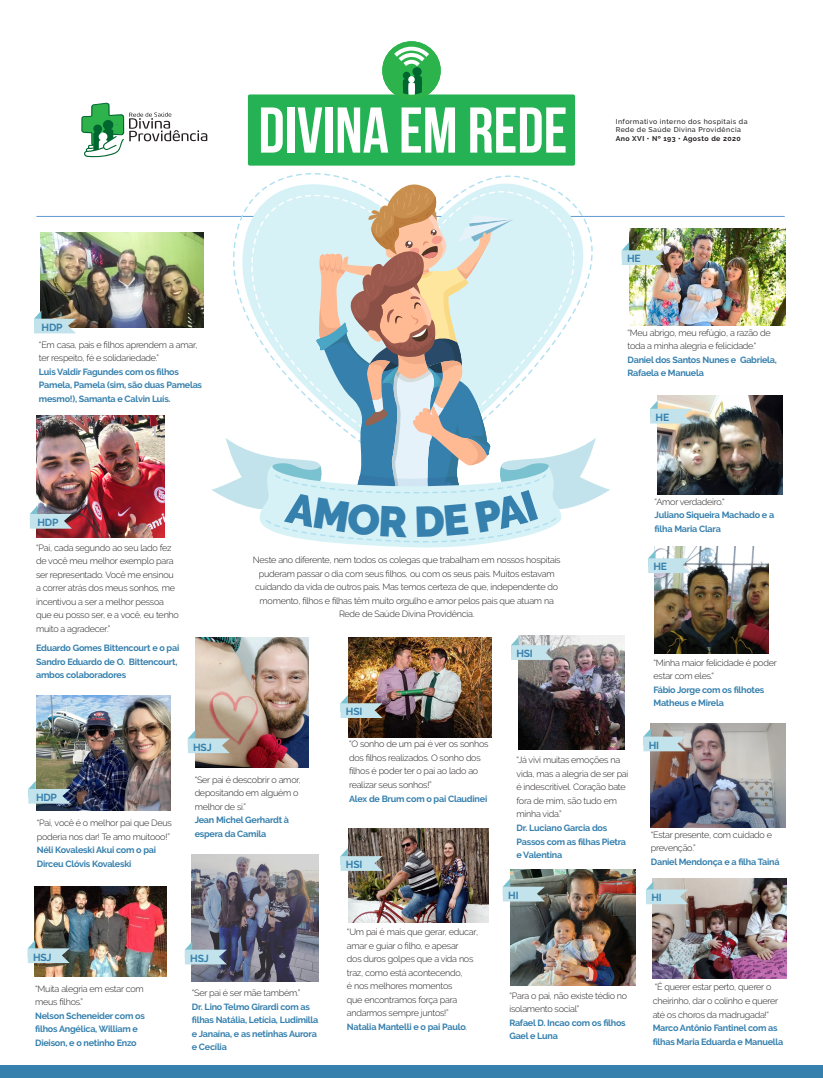
<style>
.page{position:relative;width:823px;height:1078px;background:#fff}
.page>*{position:absolute;margin:0;border:0;box-sizing:border-box;transform-origin:0 0}
.t1{font:700 64.5px "Bebas Neue";color:#fff}
.Texto{font:700 10.3px "Raleway";letter-spacing:-.025em;color:#3680ad}
.Texto-2{font:300 9px/13.5px "Raleway";letter-spacing:-.025em;color:#231f20}
.Texto-3{font:700 9px/13.5px "Raleway";letter-spacing:-.025em;color:#3680ad}
.t2{font:500 7px/8.4px "Raleway";letter-spacing:.06em;color:#231f20}
.t3{font:700 7px "Raleway";letter-spacing:.06em;color:#231f20}
.s1{font-weight:300;color:#231f20}
.s2{font-weight:700;color:#3680ad}
</style>
<div class="page">
<img style="left:348px;top:637px;width:143px;height:100px">
<img style="left:192px;top:854px;width:126px;height:127px">
<img style="left:35px;top:886px;width:131px;height:90px">
<img style="left:348px;top:828px;width:140px;height:94px">
<div style="left:0;top:1064px;width:822px;height:13px;background:#3680ad"></div>
<div style="left:248px;top:94px;width:326px;height:72px;background:#24b254;border-radius:2px"></div>
<svg style="left:81px;top:103px;width:126px;height:54px"></svg>
<svg style="left:382px;top:41px;width:58px;height:54px"></svg>
<hr style="left:36px;top:216px;width:748px;height:1px;background:#5e9ad2">
<img style="left:41px;top:232px;width:162px;height:95px">
<svg style="left:34px;top:310px;width:42px;height:23px"></svg>
<img style="left:629px;top:228px;width:156px;height:97px">
<svg style="left:621px;top:242px;width:42px;height:23px"></svg>
<img style="left:657px;top:395px;width:124px;height:99px">
<svg style="left:650px;top:400px;width:41px;height:23px"></svg>
<img style="left:654px;top:546px;width:114px;height:107px">
<svg style="left:648px;top:550px;width:41px;height:23px"></svg>
<img style="left:650px;top:723px;width:135px;height:104px">
<svg style="left:643px;top:728px;width:42px;height:23px"></svg>
<img style="left:652px;top:878px;width:133px;height:100px">
<svg style="left:646px;top:881px;width:41px;height:23px"></svg>
<img style="left:37px;top:415px;width:127px;height:122px">
<svg style="left:30px;top:505px;width:42px;height:23px"></svg>
<img style="left:36px;top:695px;width:134px;height:115px">
<svg style="left:28px;top:780px;width:42px;height:23px"></svg>
<img style="left:510px;top:869px;width:125px;height:115px">
<svg style="left:502px;top:878px;width:42px;height:23px"></svg>
<img style="left:518px;top:635px;width:106px;height:114px">
<svg style="left:511px;top:636px;width:41px;height:23px"></svg>
<svg style="left:340px;top:694px;width:42px;height:23px"></svg>
<svg style="left:340px;top:847px;width:42px;height:23px"></svg>
<svg style="left:28px;top:939px;width:42px;height:23px"></svg>
<svg style="left:185px;top:941px;width:42px;height:23px"></svg>
<img style="left:195px;top:637px;width:113px;height:130px">
<svg style="left:188px;top:730px;width:42px;height:23px"></svg>
<svg style="left:211px;top:178px;width:398px;height:370px"></svg>
<p class="Texto" style="left:42px;top:321px;width:22px">HDP</p>
<p class="Texto-3" style="left:39px;top:338px;width:164px"><span class="s1">“Em casa, pais e filhos aprendem a amar, ter respeito, fé e solidariedade.”<br></span>Luis Valdir Fagundes com os filhos Pamela, Pamela (sim, são duas Pamelas mesmo!), Samanta e Calvin Luís.</p>
<p class="Texto" style="left:38px;top:516px;width:22px">HDP</p>
<p class="t1" style="left:258px;top:95px;width:310px">DIVINA EM REDE</p>
<p class="t2" style="left:615px;top:117px;width:133px">Informativo interno dos hospitais da<br>Rede de Saúde Divina Providência</p>
<p class="t3" style="left:615px;top:134px;width:126px">Ano XVI • Nº 193 • Agosto de 2020</p>
<p class="Texto" style="left:627px;top:253px;width:15px">HE</p>
<p class="Texto-2" style="left:627px;top:326px;width:151px">“Meu abrigo, meu refúgio, a razão de toda a minha alegria e felicidade.“<br><span class="s2">Daniel dos Santos Nunes e Gabriela,<br>Rafaela e Manuela</span></p>
<p class="Texto" style="left:655px;top:411px;width:15px">HE</p>
<p class="Texto-3" style="left:654px;top:495px;width:121px"><span class="s1">“Amor verdadeiro.“<br></span>Juliano Siqueira Machado e a filha Maria Clara</p>
<p class="Texto-2" style="left:36px;top:540px;width:144px">“Pai, cada segundo ao seu lado fez de você meu melhor exemplo para ser representado. Você me ensinou a correr atrás dos meus sonhos, me incentivou a ser a melhor pessoa que eu posso ser, e a você, eu tenho muito a agradecer.”</p>
<p class="Texto-3" style="left:36px;top:641px;width:145px">Eduardo Gomes Bittencourt e o pai<br>Sandro Eduardo de O. Bittencourt, ambos colaboradores</p>
<p class="Texto" style="left:36px;top:791px;width:22px">HDP</p>
<p class="Texto-2" style="left:37px;top:816px;width:136px">“Pai, você é o melhor pai que Deus poderia nos dar! Te amo muitooo!”<br><span class="s2">Néli Kovaleski Akui com o pai<br>Dirceu Clóvis Kovaleski</span></p>
<p class="Texto" style="left:33px;top:951px;width:20px">HSJ</p>
<p class="Texto-3" style="left:35px;top:981px;width:111px"><span class="s1">“Muita alegria em estar com meus filhos.”<br></span>Nelson Scheneider com os filhos Angélica, William e<br>Dieison, e o netinho Enzo</p>
<p class="Texto-2" style="left:253px;top:553px;width:309px;text-align:center">Neste ano diferente, nem todos os colegas que trabalham em nossos hospitais puderam passar o dia com seus filhos, ou com os seus pais. Muitos estavam cuidando da vida de outros pais. Mas temos certeza de que, independente do momento, filhos e filhas têm muito orgulho e amor pelos pais que atuam na Rede de Saúde Divina Providência.</p>
<p class="Texto" style="left:193px;top:741px;width:20px">HSJ</p>
<p class="Texto-2" style="left:194px;top:772px;width:108px">“Ser pai é descobrir o amor, depositando em alguém o melhor de si.”<br><span class="s2">Jean Michel Gerhardt à espera da Camila</span></p>
<p class="Texto" style="left:190px;top:952px;width:20px">HSJ</p>
<p class="Texto-3" style="left:192px;top:985px;width:128px"><span class="s1">“Ser pai é ser mãe também.”<br></span>Dr. Lino Telmo Girardi com as filhas Natália, Letícia, Ludimilla e Janaína, e as netinhas Aurora e Cecília</p>
<p class="Texto" style="left:346px;top:705px;width:18px">HSI</p>
<p class="Texto-2" style="left:349px;top:737px;width:141px">“O sonho de um pai é ver os sonhos dos filhos realizados. O sonho dos filhos é poder ter o pai ao lado ao realizar seus sonhos!”<br><span class="s2">Alex de Brum com o pai Claudinei</span></p>
<p class="Texto" style="left:346px;top:858px;width:18px">HSI</p>
<p class="Texto-2" style="left:347px;top:925px;width:133px">“Um pai é mais que gerar, educar, amar e guiar o filho, e apesar<br>dos duros golpes que a vida nos traz, como está acontecendo,<br>é nos melhores momentos<br>que encontramos força para andarmos sempre juntos!”<br><span class="s2">Natalia Mantelli e o pai Paulo</span>.</p>
<p class="Texto" style="left:516px;top:647px;width:18px">HSI</p>
<p class="Texto-2" style="left:516px;top:753px;width:113px">“Já vivi muitas emoções na vida, mas a alegria de ser pai é indescritível. Coração bate fora de mim, são tudo em minha vida.”<br><span class="s2">Dr. Luciano Garcia dos<br>Passos com as filhas Pietra e Valentina</span></p>
<p class="Texto" style="left:508px;top:888px;width:12px">HI</p>
<p class="Texto-2" style="left:509px;top:988px;width:119px">“Para o pai, não existe tédio no isolamento social”<br><span class="s2">Rafael D. Incao com os filhos<br>Gael e Luna</span></p>
<p class="Texto" style="left:653px;top:560px;width:15px">HE</p>
<p class="Texto-2" style="left:653px;top:655px;width:125px">“Minha maior felicidade é poder estar com eles.“<br><span class="s2">Fábio Jorge com os filhotes<br>Matheus e Mirela</span></p>
<p class="Texto" style="left:648px;top:738px;width:12px">HI</p>
<p class="Texto-2" style="left:650px;top:827px;width:130px">“Estar presente, com cuidado e prevenção.”<br><span class="s2">Daniel Mendonça e a filha Tainá</span></p>
<p class="Texto" style="left:651px;top:891px;width:12px">HI</p>
<p class="Texto-2" style="left:652px;top:980px;width:132px">“É querer estar perto, querer o cheirinho, dar o colinho e querer até os choros da madrugada!“<br><span class="s2">Marco Antônio Fantinel com as filhas Maria Eduarda e Manuella</span></p>
</div>
